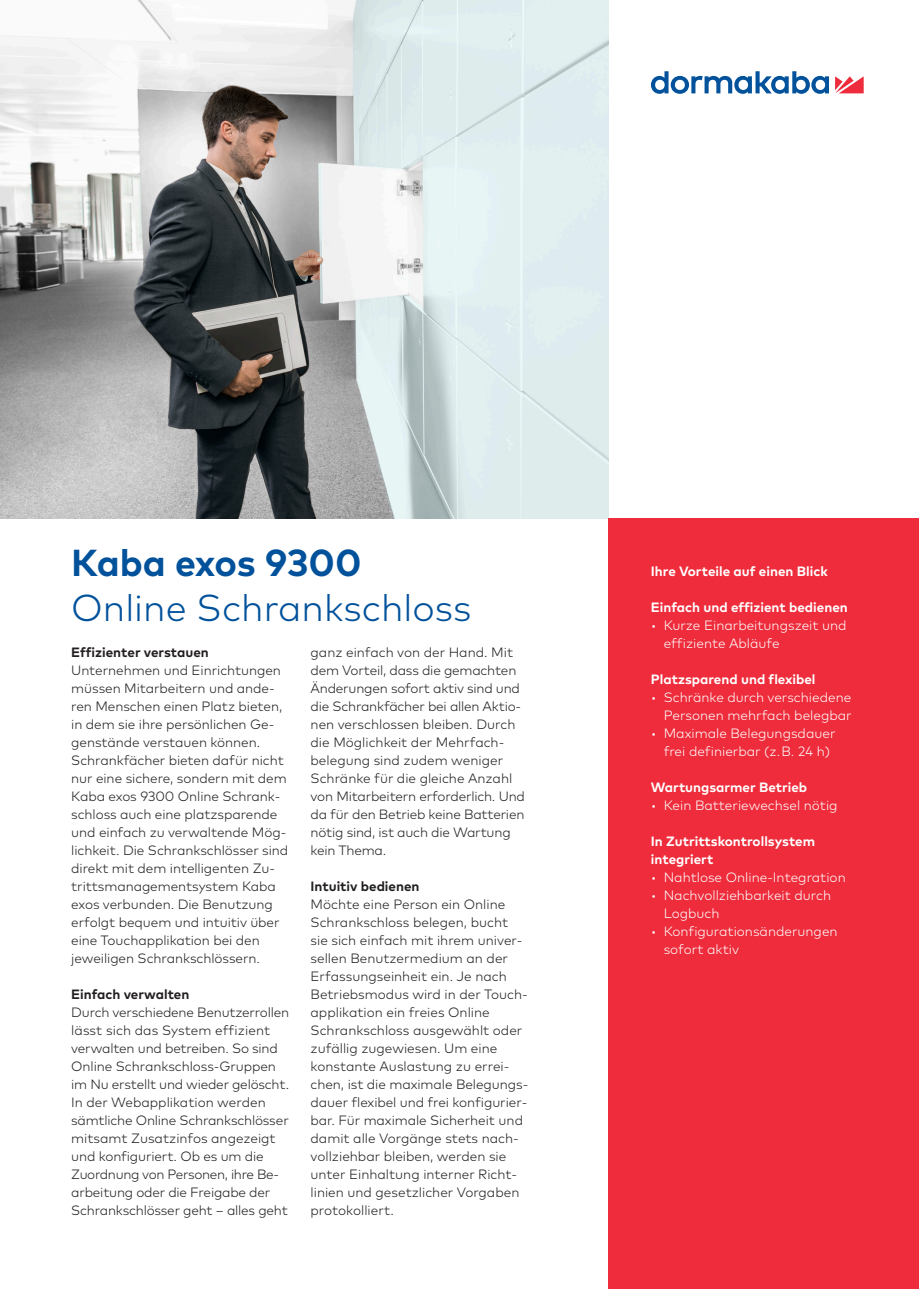
<style>
.page{position:relative;width:919px;height:1289px;background:#fff}
.page>*{position:absolute;margin:0;border:0;box-sizing:border-box;transform-origin:0 0}
.Title_blue_25pt_30pt{font:300 37.5px "Mark Pro";color:#01519b}
.Title_blue_25pt_30pt-2{font:700 37.5px "Mark Pro";color:#01519b}
.Descriptor_light_bla{font:300 13.5px/18px "Mark Pro";letter-spacing:-.005em;color:#231f20}
.t1{font:300 13.5px/18px "Mark Pro";color:#fff}
.Descriptor_bold_ligh{font:700 13.5px/18px "Mark Pro";color:#fff}
.Descriptor_light_bla-2{font:700 13.5px "Mark Pro";color:#231f20}
.Descriptor_bold_blac{font:700 13.5px "Mark Pro";color:#231f20}
</style>
<div class="page">
<img style="left:0;top:0;width:608px;height:518px">
<svg style="left:835px;top:76px;width:28px;height:17px"></svg>
<svg style="left:651px;top:71px;width:177px;height:23px"></svg>
<div style="left:608px;top:518px;width:310px;height:770px;background:#ee2c3b"></div>
<p class="Title_blue_25pt_30pt-2" style="left:71px;top:533px;width:292px">Kaba exos 9300</p>
<p class="Title_blue_25pt_30pt" style="left:71px;top:579px;width:401px">Online Schrankschloss</p>
<p class="Descriptor_bold_blac" style="left:71px;top:641px;width:139px">Effizienter verstauen</p>
<p class="Descriptor_light_bla" style="left:71px;top:659px;width:218px">Unternehmen und Einrichtungen müssen Mitarbeitern und ande&shy;ren Menschen einen Platz bieten, in dem sie ihre persönlichen Ge&shy;genstände verstauen können.<br>Schrankfächer bieten dafür nicht nur eine sichere, sondern mit dem<br>Kaba exos 9300 Online Schrank&shy;schloss auch eine platzsparende und einfach zu verwaltende Mög&shy;lichkeit. Die Schrankschlösser sind direkt mit dem intelligenten Zu&shy;trittsmanagementsystem Kaba exos verbunden. Die Benutzung erfolgt bequem und intuitiv über eine Touchapplikation bei den jeweiligen Schrankschlössern.</p>
<p class="Descriptor_light_bla-2" style="left:71px;top:983px;width:120px">Einfach verwalten</p>
<p class="Descriptor_light_bla" style="left:71px;top:1001px;width:219px">Durch verschiedene Benutzerrollen lässt sich das System effizient verwalten und betreiben. So sind Online Schrankschloss-Gruppen im Nu erstellt und wieder gelöscht.<br>In der Webapplikation werden sämtliche Online Schrankschlösser mitsamt Zusatzinfos angezeigt und konfiguriert. Ob es um die Zuordnung von Personen, ihre Be&shy;arbeitung oder die Freigabe der Schrankschlösser geht – alles geht</p>
<p class="Descriptor_light_bla" style="left:310px;top:641px;width:216px">ganz einfach von der Hand. Mit dem Vorteil, dass die gemachten<br>Änderungen sofort aktiv sind und die Schrankfächer bei allen Aktio&shy;nen verschlossen bleiben. Durch die Möglichkeit der Mehrfach&shy;belegung sind zudem weniger<br>Schränke für die gleiche Anzahl von Mitarbeitern erforderlich. Und da für den Betrieb keine Batterien nötig sind, ist auch die Wartung kein Thema.</p>
<p class="Descriptor_light_bla-2" style="left:310px;top:875px;width:110px">Intuitiv bedienen</p>
<p class="Descriptor_light_bla" style="left:310px;top:893px;width:219px">Möchte eine Person ein Online<br>Schrankschloss belegen, bucht sie sich einfach mit ihrem univer&shy;sellen Benutzermedium an der<br>Erfassungseinheit ein. Je nach<br>Betriebsmodus wird in der Touch&shy;applikation ein freies Online<br>Schrankschloss ausgewählt oder zufällig zugewiesen. Um eine konstante Auslastung zu errei&shy;chen, ist die maximale Belegungs&shy;dauer flexibel und frei konfigurier&shy;bar. Für maximale Sicherheit und damit alle Vorgänge stets nach&shy;vollziehbar bleiben, werden sie unter Einhaltung interner Richt&shy;linien und gesetzlicher Vorgaben protokolliert.</p>
<p class="Descriptor_bold_ligh" style="left:651px;top:560px;width:178px">Ihre Vorteile auf einen Blick</p>
<p class="Descriptor_bold_ligh" style="left:651px;top:596px;width:198px">Einfach und effizient bedienen</p>
<p class="t1" style="left:663px;top:614px;width:184px;text-indent:-13px">• Kurze Einarbeitungszeit und effiziente Abläufe</p>
<p class="Descriptor_bold_ligh" style="left:651px;top:668px;width:166px">Platzsparend und flexibel</p>
<p class="t1" style="left:651px;top:686px;width:202px;text-align:right">• Schränke durch verschiedene<br>Personen mehrfach belegbar</p>
<p class="t1" style="left:651px;top:722px;width:186px;text-align:center">• Maximale Belegungsdauer frei definierbar (z. B. 24 h)</p>
<p class="Descriptor_bold_ligh" style="left:651px;top:776px;width:158px">Wartungsarmer Betrieb</p>
<p class="t1" style="left:651px;top:794px;width:188px">• Kein Batteriewechsel nötig</p>
<p class="Descriptor_bold_ligh" style="left:651px;top:830px;width:166px">In Zutrittskontrollsystem integriert</p>
<p class="t1" style="left:651px;top:866px;width:196px">• Nahtlose Online-Integration</p>
<p class="t1" style="left:663px;top:884px;width:169px;text-indent:-13px">• Nachvollziehbarkeit durch<br>Logbuch</p>
<p class="t1" style="left:663px;top:920px;width:175px;text-indent:-13px">• Konfigurationsänderungen sofort aktiv</p>
</div>
